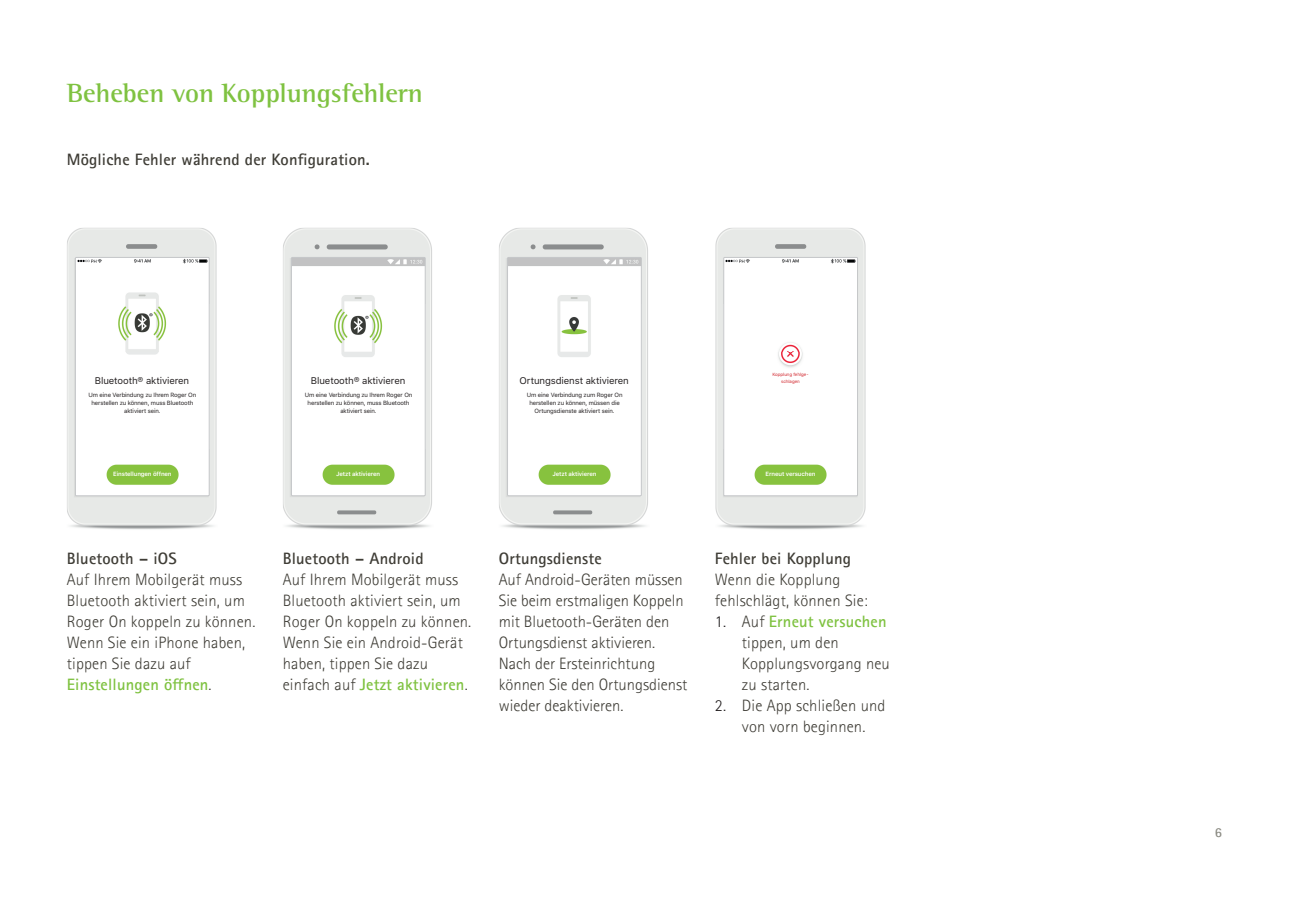
<style>
.page{position:relative;width:1289px;height:919px;background:#fff}
.page>*{position:absolute;margin:0;border:0;box-sizing:border-box;transform-origin:0 0}
.t1{font:700 27px "Rotis Semifor Phonak";color:#7fc241}
.t2{font:300 16.5px/21px "Rotis Sansfor Phonak";letter-spacing:.01em;color:#3f3d36}
.t3{font:700 16.5px "Rotis Sansfor Phonak";letter-spacing:.01em;color:#3f3d36}
.t4{font:700 13.5px "Rotis Sansfor Phonak";color:#8b8b83}
.t5{font:9.6px "SFUI Text";letter-spacing:-.01em;color:#231f20}
.t6{font:6px/7.9px "SFUI Text";letter-spacing:-.02em;color:#231f20;text-align:center}
.t7{font:600 6px "SFUI Text";letter-spacing:-.02em;color:#fff}
.t8{font:4.5px/6.8px "SFUI Text";letter-spacing:-.01em;color:#d1232a;text-align:center}
.s1{font-weight:700;color:#7fc241}
.s2{color:#231f20}
</style>
<div class="page">
<img style="left:283px;top:228px;width:149px;height:302px">
<img style="left:499px;top:228px;width:149px;height:302px">
<img style="left:715px;top:228px;width:151px;height:302px">
<img style="left:67px;top:228px;width:150px;height:302px">
<img style="left:293px;top:259px;width:130px;height:235px">
<div style="left:291px;top:257px;width:134px;height:239px;border:1px solid #c4c6c8"></div>
<img style="left:725px;top:259px;width:130px;height:235px">
<div style="left:723px;top:257px;width:134px;height:239px;border:1px solid #c4c6c8"></div>
<img style="left:77px;top:259px;width:130px;height:235px">
<div style="left:75px;top:257px;width:134px;height:239px;border:1px solid #c4c6c8"></div>
<img style="left:509px;top:259px;width:130px;height:235px">
<div style="left:507px;top:257px;width:134px;height:239px;border:1px solid #c4c6c8"></div>
<h1 class="t1" style="left:67px;top:76px;width:358px">Beheben von Kopplungsfehlern</h1>
<p class="t3" style="left:67px;top:149px;width:304px">Mögliche Fehler während der Konfiguration.</p>
<p class="t5" style="left:95px;top:373px;width:96px">Bluetooth® aktivieren</p>
<p class="t6" style="left:89px;top:391px;width:109px">Um eine Verbindung zu Ihrem Roger On herstellen zu können, muss Bluetooth aktiviert sein.</p>
<p class="t5" style="left:311px;top:373px;width:96px">Bluetooth® aktivieren</p>
<p class="t6" style="left:305px;top:391px;width:109px">Um eine Verbindung zu Ihrem Roger On herstellen zu können, muss Bluetooth aktiviert sein.</p>
<p class="t5" style="left:519px;top:373px;width:111px">Ortungsdienst aktivieren</p>
<p class="t6" style="left:527px;top:391px;width:97px">Um eine Verbindung zum Roger On herstellen zu können, müssen die<br>Ortungsdienste aktiviert sein.</p>
<p class="t8" style="left:772px;top:371px;width:37px">Kopplung fehlge&shy;schlagen</p>
<p class="t7" style="left:113px;top:470px;width:60px">Einstellungen öffnen</p>
<p class="t7" style="left:336px;top:470px;width:45px">Jetzt aktivieren</p>
<p class="t7" style="left:552px;top:470px;width:45px">Jetzt aktivieren</p>
<p class="t7" style="left:765px;top:470px;width:51px">Erneut versuchen</p>
<p class="t3" style="left:67px;top:548px;width:111px">Bluetooth – iOS</p>
<p class="t2" style="left:67px;top:569px;width:190px">Auf Ihrem Mobilgerät muss<br>Bluetooth aktiviert sein, um<br>Roger On koppeln zu können.<br>Wenn Sie ein iPhone haben, tippen Sie dazu auf<br><span class="s1">Einstellungen öffnen</span>.</p>
<p class="t3" style="left:283px;top:548px;width:142px">Bluetooth – Android</p>
<p class="t2" style="left:283px;top:569px;width:190px">Auf Ihrem Mobilgerät muss<br>Bluetooth aktiviert sein, um<br>Roger On koppeln zu können.<br>Wenn Sie ein Android-Gerät haben, tippen Sie dazu einfach auf <span class="s1">Jetzt aktivieren</span>.</p>
<p class="t3" style="left:499px;top:548px;width:104px">Ortungsdienste</p>
<p class="t2" style="left:499px;top:569px;width:190px">Auf Android-Geräten müssen<br>Sie beim erstmaligen Koppeln mit Bluetooth-Geräten den<br>Ortungsdienst aktivieren.<br>Nach der Ersteinrichtung können Sie den Ortungsdienst wieder deaktivieren.</p>
<p class="t3" style="left:715px;top:548px;width:138px">Fehler bei Kopplung</p>
<p class="t2" style="left:715px;top:569px;width:154px">Wenn die Kopplung fehlschlägt, können Sie:</p>
<p class="t2" style="left:742px;top:611px;width:149px;text-indent:-27px"><span class="s2">1.</span> Auf <span class="s1">Erneut versuchen </span>tippen, um den<br>Kopplungsvorgang neu zu starten.</p>
<p class="t2" style="left:715px;top:695px;width:172px;text-align:center"><span class="s2">2.</span> Die App schließen und von vorn beginnen.</p>
<p class="t4" style="left:1214px;top:823px;width:9px">6</p>
</div>
